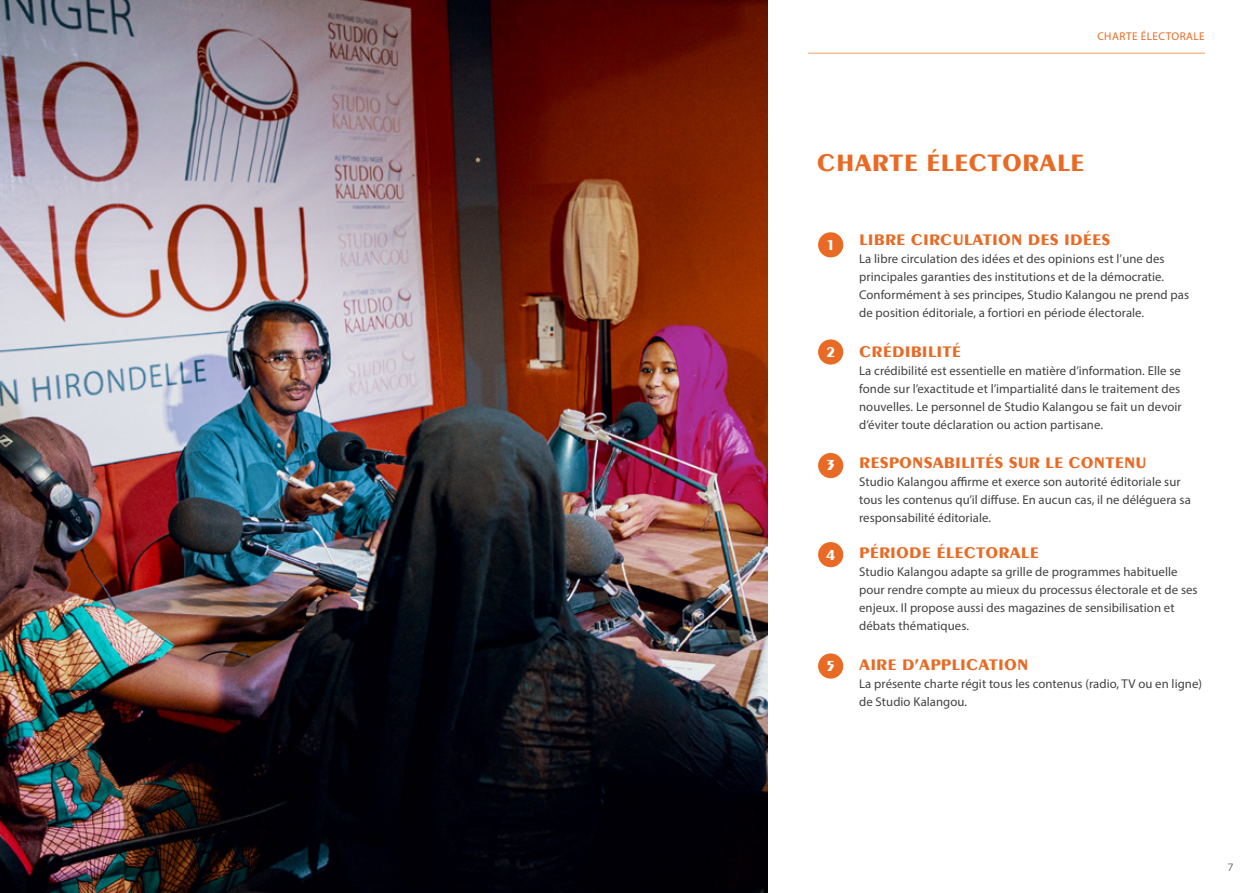
<style>
.page{position:relative;width:1259px;height:893px;background:#fff}
.page>*{position:absolute;margin:0;border:0;box-sizing:border-box;transform-origin:0 0}
.t1{font:700 25.5px "Peignot";letter-spacing:.01em;color:#e96a24}
.t2{font:700 16.5px "Peignot";letter-spacing:.01em;color:#e96a24}
.t3{font:700 15px "Peignot";color:#fff}
.t4{font:12.75px/18px "Myriad Pro";letter-spacing:.005em;color:#424241}
.t5{font:11.25px "Myriad Pro";letter-spacing:.04em;color:#e96a24}
.t6{font:10.5px "Museo Sans 300";color:#4d4d4f}
</style>
<div class="page">
<hr style="left:808px;top:53px;width:397px;height:1px;background:#f7bd97">
<img style="left:0;top:0;width:767px;height:893px">
<div style="left:818px;top:232px;width:25px;height:25px;background:#e96a24;border-radius:50%"></div>
<div style="left:818px;top:653px;width:25px;height:26px;background:#e96a24;border-radius:50%"></div>
<div style="left:818px;top:339px;width:25px;height:26px;background:#e96a24;border-radius:50%"></div>
<div style="left:818px;top:453px;width:25px;height:25px;background:#e96a24;border-radius:50%"></div>
<div style="left:818px;top:542px;width:25px;height:25px;background:#e96a24;border-radius:50%"></div>
<p class="t5" style="left:1097px;top:29px;width:109px">CHARTE ÉLECTORALE</p>
<h1 class="t1" style="left:817px;top:148px;width:269px">CHARTE ÉLECTORALE</h1>
<p class="t3" style="left:826px;top:236px;width:11px">1</p>
<p class="t3" style="left:826px;top:343px;width:11px">2</p>
<p class="t3" style="left:826px;top:457px;width:11px">3</p>
<p class="t3" style="left:826px;top:546px;width:11px">4</p>
<p class="t3" style="left:826px;top:657px;width:11px">5</p>
<p class="t2" style="left:859px;top:230px;width:253px">LIBRE CIRCULATION DES IDÉES</p>
<p class="t4" style="left:859px;top:249px;width:331px">La libre circulation des idées et des opinions est l’une des principales garanties des institutions et de la démocratie.<br>Conformément à ses principes, Studio Kalangou ne prend pas de position éditoriale, a fortiori en période électorale.</p>
<p class="t2" style="left:859px;top:342px;width:103px">CRÉDIBILITÉ</p>
<p class="t4" style="left:859px;top:361px;width:324px;text-align:justify">La crédibilité est essentielle en matière d’information. Elle se fonde sur l’exactitude et l’impartialité dans le traitement des nouvelles. Le personnel de Studio Kalangou se fait un devoir d’éviter toute déclaration ou action partisane.</p>
<p class="t2" style="left:859px;top:453px;width:289px">RESPONSABILITÉS SUR LE CONTENU</p>
<p class="t4" style="left:859px;top:473px;width:333px">Studio Kalangou affirme et exerce son autorité éditoriale sur tous les contenus qu’il diffuse. En aucun cas, il ne déléguera sa responsabilité éditoriale.</p>
<p class="t2" style="left:859px;top:543px;width:181px">PÉRIODE ÉLECTORALE</p>
<p class="t4" style="left:859px;top:563px;width:340px">Studio Kalangou adapte sa grille de programmes habituelle pour rendre compte au mieux du processus électorale et de ses enjeux. Il propose aussi des magazines de sensibilisation et débats thématiques.</p>
<p class="t2" style="left:859px;top:655px;width:171px">AIRE D’APPLICATION</p>
<p class="t4" style="left:859px;top:675px;width:344px">La présente charte régit tous les contenus (radio, TV ou en ligne) de Studio Kalangou.</p>
<p class="t6" style="left:1227px;top:862px;width:7px">7</p>
</div>
